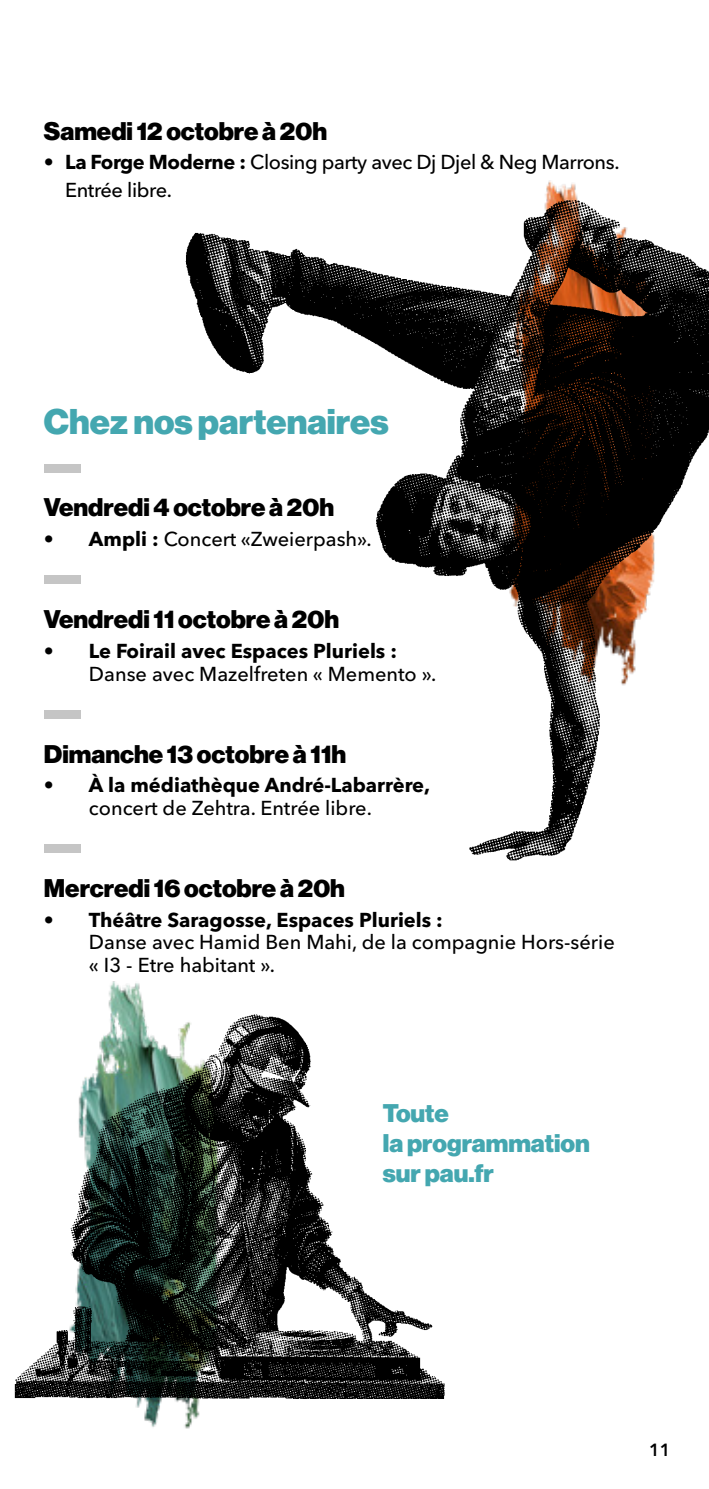
<style>
.page{position:relative;width:709px;height:1489px;background:#fff}
.page>*{position:absolute;margin:0;border:0;box-sizing:border-box;transform-origin:0 0}
.t1{font:35px "N Haas Grotesk DS Pro 95 Blk";color:#44a7b0}
.t2{font:25px "N Haas Grotesk DS Pro 95 Blk";color:#000}
.t3{font:25px/30px "N Haas Grotesk DS Pro 95 Blk";color:#44a7b0}
.t4{font:500 20px/22.5px "Avenir Next LT Pro";color:#000}
.t5{font:700 20px "Avenir Next LT Pro";color:#000}
.t6{font:500 20px/27.5px "Avenir Next LT Pro";letter-spacing:-.02em;color:#000}
.t7{font:600 17.5px "Avenir Next LT Pro";color:#000}
.s1{font-weight:700}
</style>
<div class="page">
<div style="left:44px;top:464px;width:37px;height:8px;background:#c5c5c5"></div>
<div style="left:44px;top:575px;width:37px;height:9px;background:#c5c5c5"></div>
<div style="left:44px;top:710px;width:37px;height:8px;background:#c5c5c5"></div>
<div style="left:44px;top:844px;width:37px;height:9px;background:#c5c5c5"></div>
<img style="left:185px;top:194px;width:524px;height:667px">
<img style="left:326px;top:1222px;width:119px;height:176px">
<img style="left:14px;top:981px;width:312px;height:448px">
<p class="t2" style="left:44px;top:116px;width:285px">Samedi 12 octobre à 20h</p>
<p class="t6" style="left:65px;top:148px;width:556px;text-indent:-21px"><span class="s1">• La Forge Moderne :</span> Closing party avec Dj Djel &amp; Neg Marrons.<br>Entrée libre.</p>
<h1 class="t1" style="left:44px;top:401px;width:346px">Chez nos partenaires</h1>
<p class="t2" style="left:44px;top:493px;width:292px">Vendredi 4 octobre à 20h</p>
<p class="t4" style="left:44px;top:527px;width:329px"><span class="s1">• Ampli :</span> Concert «Zweierpash».</p>
<p class="t2" style="left:44px;top:605px;width:297px">Vendredi 11 octobre à 20h</p>
<p class="t5" style="left:44px;top:638px;width:354px">• Le Foirail avec Espaces Pluriels :</p>
<p class="t4" style="left:89px;top:662px;width:349px">Danse avec Mazelfreten « Memento ».</p>
<p class="t2" style="left:44px;top:739px;width:304px">Dimanche 13 octobre à 11h</p>
<p class="t5" style="left:44px;top:773px;width:388px">• À la médiathèque André-Labarrère,</p>
<p class="t4" style="left:89px;top:796px;width:284px">concert de Zehtra. Entrée libre.</p>
<p class="t2" style="left:44px;top:873px;width:302px">Mercredi 16 octobre à 20h</p>
<p class="t5" style="left:44px;top:907px;width:400px">• Théâtre Saragosse, Espaces Pluriels :</p>
<p class="t4" style="left:89px;top:931px;width:527px">Danse avec Hamid Ben Mahi, de la compagnie Hors-série « I3 - Etre habitant ».</p>
<p class="t3" style="left:383px;top:1098px;width:208px">Toute<br>la programmation sur pau.fr</p>
<p class="t7" style="left:649px;top:1438px;width:23px">11</p>
</div>
